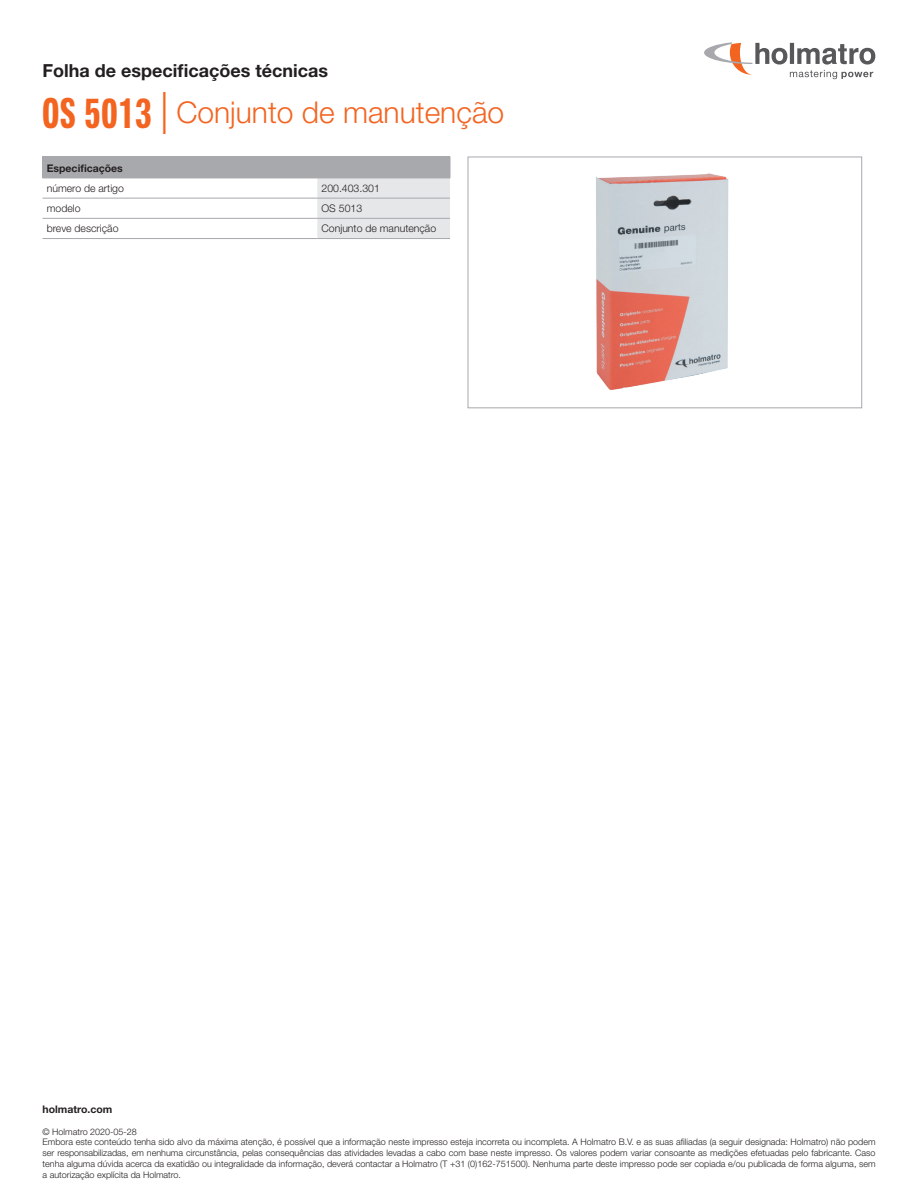
<style>
.page{position:relative;width:918px;height:1188px;background:#fff}
.page>*{position:absolute;margin:0;border:0;box-sizing:border-box;transform-origin:0 0}
.t1{font:300 30px "Helvetica Neue LT Std";color:#f36421}
.t2{font:700 18px "Helvetica Neue LT Std";color:#231f20}
.t3{font:300 10.5px "Helvetica Neue LT Std";color:#231f20}
.t4{font:700 10.5px "Helvetica Neue LT Std";color:#231f20}
.t5{font:300 9px/10.8px "Helvetica Neue LT Std";color:#231f20}
.s1{font-family:"Neue Helvetica Pro 79 Cm";font-weight:700;font-size:42px}
.s2{font-size:42px}
</style>
<div class="page">
<svg style="left:704px;top:42px;width:171px;height:37px"></svg>
<div style="left:43px;top:157px;width:407px;height:21px;background:#a8a9ad"></div>
<svg style="left:317px;top:157px;width:134px;height:81px"></svg>
<hr style="left:43px;top:178px;width:274px;height:1px;background:#a8a9ad">
<hr style="left:317px;top:178px;width:133px;height:1px;background:#a8a9ad">
<hr style="left:43px;top:198px;width:274px;height:1px;background:#a8a9ad">
<hr style="left:317px;top:198px;width:133px;height:1px;background:#a8a9ad">
<hr style="left:43px;top:238px;width:274px;height:1px;background:#a8a9ad">
<hr style="left:43px;top:218px;width:274px;height:1px;background:#a8a9ad">
<hr style="left:317px;top:238px;width:133px;height:1px;background:#a8a9ad">
<hr style="left:317px;top:218px;width:133px;height:1px;background:#a8a9ad">
<img style="left:596px;top:173px;width:133px;height:217px">
<div style="left:468px;top:157px;width:394px;height:251px;border:1px solid #a8a9ad"></div>
<h2 class="t2" style="left:43px;top:59px;width:287px">Folha de especificações técnicas</h2>
<h1 class="t1" style="left:43px;top:94px;width:463px"><span class="s1">OS 5013</span> <span class="s2">|</span> Conjunto de manutenção</h1>
<p class="t4" style="left:47px;top:161px;width:78px">Especificações</p>
<p class="t3" style="left:47px;top:182px;width:79px">número de artigo</p>
<p class="t3" style="left:322px;top:182px;width:60px">200.403.301</p>
<p class="t3" style="left:47px;top:202px;width:35px">modelo</p>
<p class="t3" style="left:322px;top:202px;width:42px">OS 5013</p>
<p class="t3" style="left:47px;top:222px;width:73px">breve descrição</p>
<p class="t3" style="left:322px;top:222px;width:116px">Conjunto de manutenção</p>
<p class="t4" style="left:43px;top:1103px;width:71px">holmatro.com</p>
<p class="t5" style="left:43px;top:1126px;width:835px">© Holmatro 2020-05-28<br>Embora este conteúdo tenha sido alvo da máxima atenção, é possível que a informação neste impresso esteja incorreta ou incompleta. A Holmatro B.V. e as suas afiliadas (a seguir designada: Holmatro) não podem ser responsabilizadas, em nenhuma circunstância, pelas consequências das atividades levadas a cabo com base neste impresso. Os valores podem variar consoante as medições efetuadas pelo fabricante. Caso tenha alguma dúvida acerca da exatidão ou integralidade da informação, deverá contactar a Holmatro (T +31 (0)162-751500). Nenhuma parte deste impresso pode ser copiada e/ou publicada de forma alguma, sem a autorização explícita da Holmatro.</p>
</div>
